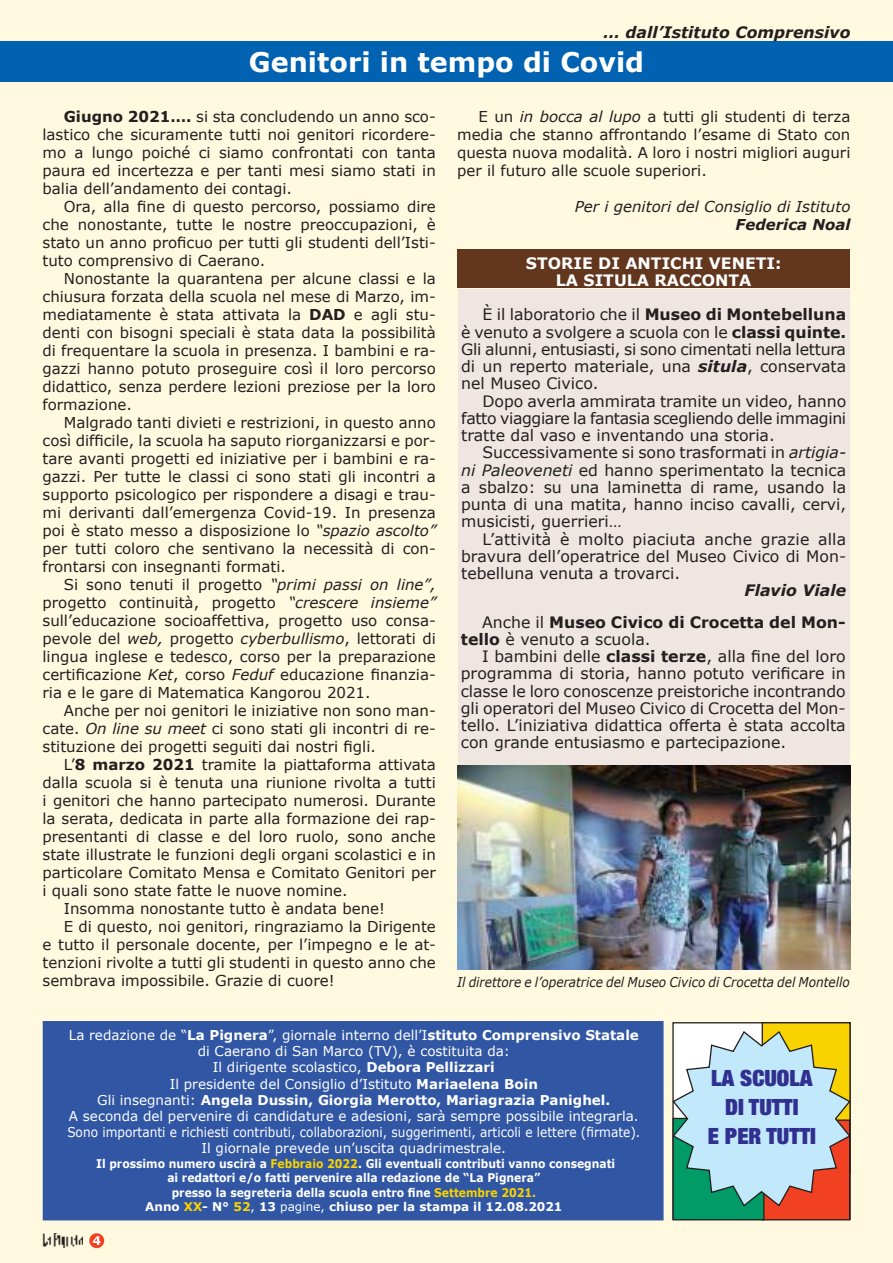
<style>
.page{position:relative;width:893px;height:1263px;background:#fef9df}
.page>*{position:absolute;margin:0;border:0;box-sizing:border-box;transform-origin:0 0}
.t1{font:700 27px "Verdana";color:#fff}
.t2{font:900 expanded 22.5px/29.1px "Helvetica Neue";color:#313091;text-align:center}
.t3{font:15.75px/17.2px "Verdana";color:#241f1f;text-align:justify}
.t4{font:700 15.75px/17.2px "Verdana";color:#241f1f}
.t5{font:700 15.75px/17.2px "Verdana";color:#fff;text-align:center}
.t6{font:italic 700 15.75px "Verdana";color:#241f1f}
.t7{font:15px/18px "Verdana";color:#241f1f;text-align:justify}
.t8{font:italic 15px "Verdana";color:#241f1f}
.t9{font:italic 700 15px "Verdana";color:#241f1f}
.t10{font:13.5px/16.2px "Verdana";color:#fff;text-align:center}
.t11{font:italic 13.5px "Verdana";color:#241f1f;scale:.9 1}
.t12{font:700 12px/14.4px "Verdana";color:#fff;text-align:center;scale:.9 1}
.t13{font:700 12px "Verdana";color:#fff}
.s1{font-weight:700}
.s2{font-style:italic}
.s3{font-weight:700;font-style:italic}
.s4{font-weight:400}
.s5{color:#f8d300}
</style>
<div class="page">
<img style="left:42px;top:1233px;width:41px;height:14px">
<div style="left:90px;top:1234px;width:13px;height:13px;background:#f24122;border-radius:50%"></div>
<div style="left:89px;top:1233px;width:15px;height:15px;border:2px solid #f24122;border-radius:50%"></div>
<div style="left:0;top:41px;width:893px;height:41px;background:#0062b0"></div>
<div style="left:459px;top:289px;width:391px;height:662px;background:#efe6e2"></div>
<div style="left:43px;top:1021px;width:621px;height:199px;background:#3056a4"></div>
<div style="left:762px;top:1023px;width:88px;height:150px;background:#f8d300"></div>
<div style="left:762px;top:1120px;width:88px;height:100px;background:#f24122"></div>
<div style="left:761px;top:1119px;width:89px;height:101px;border:1px solid #241f1f"></div>
<div style="left:673px;top:1118px;width:91px;height:102px;background:#009b66"></div>
<div style="left:672px;top:1118px;width:92px;height:102px;border:1px solid #241f1f"></div>
<svg style="left:672px;top:1030px;width:179px;height:177px"></svg>
<div style="left:458px;top:249px;width:392px;height:39px;background:#63361e"></div>
<img style="left:457px;top:765px;width:394px;height:204px">
<p class="t6" style="left:604px;top:21px;width:248px">… dall’Istituto Comprensivo</p>
<h1 class="t1" style="left:249px;top:43px;width:397px">Genitori in tempo di Covid</h1>
<p class="t7" style="left:43px;top:107px;width:395px;text-indent:21px"><span class="s1">Giugno 2021….</span> si sta concludendo un anno sco&shy;lastico che sicuramente tutti noi genitori ricordere&shy;mo a lungo poiché ci siamo confrontati con tanta paura ed incertezza e per tanti mesi siamo stati in balia dell’andamento dei contagi.</p>
<p class="t7" style="left:43px;top:197px;width:395px;text-indent:21px">Ora, alla fine di questo percorso, possiamo dire che nonostante, tutte le nostre preoccupazioni, è stato un anno proficuo per tutti gli studenti dell’Isti&shy;tuto comprensivo di Caerano.</p>
<p class="t7" style="left:43px;top:269px;width:395px;text-indent:21px">Nonostante la quarantena per alcune classi e la chiusura forzata della scuola nel mese di Marzo, im&shy;mediatamente è stata attivata la <span class="s1">DAD</span> e agli stu&shy;denti con bisogni speciali è stata data la possibilità di frequentare la scuola in presenza. I bambini e ra&shy;gazzi hanno potuto proseguire così il loro percorso didattico, senza perdere lezioni preziose per la loro formazione.</p>
<p class="t7" style="left:43px;top:413px;width:395px;text-indent:21px">Malgrado tanti divieti e restrizioni, in questo anno così difficile, la scuola ha saputo riorganizzarsi e por&shy;tare avanti progetti ed iniziative per i bambini e ra&shy;gazzi. Per tutte le classi ci sono stati gli incontri a supporto psicologico per rispondere a disagi e trau&shy;mi derivanti dall’emergenza Covid-19. In presenza poi è stato messo a disposizione lo <span class="s2">“spazio ascolto” </span>per tutti coloro che sentivano la necessità di con&shy;frontarsi con insegnanti formati.</p>
<p class="t7" style="left:43px;top:575px;width:395px;text-indent:21px">Si sono tenuti il progetto <span class="s2">“primi passi on line”, </span>progetto continuità, progetto <span class="s2">“crescere insieme” </span>sull’educazione socioaffettiva, progetto uso consa&shy;pevole del <span class="s2">web,</span> progetto <span class="s2">cyberbullismo</span>, lettorati di lingua inglese e tedesco, corso per la preparazione certificazione <span class="s2">Ket</span>, corso <span class="s2">Feduf</span> educazione finanzia&shy;ria e le gare di Matematica Kangorou 2021.</p>
<p class="t7" style="left:43px;top:701px;width:395px;text-indent:21px">Anche per noi genitori le iniziative non sono man&shy;cate. <span class="s2">On line su meet</span> ci sono stati gli incontri di re&shy;stituzione dei progetti seguiti dai nostri figli.</p>
<p class="t7" style="left:64px;top:755px;width:374px">L’<span class="s1">8 marzo 2021</span> tramite la piattaforma attivata</p>
<p class="t7" style="left:43px;top:773px;width:395px">dalla scuola si è tenuta una riunione rivolta a tutti</p>
<p class="t7" style="left:43px;top:791px;width:395px">i genitori che hanno partecipato numerosi. Durante</p>
<p class="t7" style="left:43px;top:809px;width:395px">la serata, dedicata in parte alla formazione dei rap-</p>
<p class="t7" style="left:43px;top:827px;width:395px">presentanti di classe e del loro ruolo, sono anche</p>
<p class="t7" style="left:43px;top:845px;width:395px">state illustrate le funzioni degli organi scolastici e in</p>
<p class="t7" style="left:43px;top:863px;width:395px">particolare Comitato Mensa e Comitato Genitori per</p>
<p class="t7" style="left:43px;top:881px;width:307px">i quali sono state fatte le nuove nomine.</p>
<p class="t7" style="left:64px;top:899px;width:323px">Insomma nonostante tutto è andata bene!</p>
<p class="t7" style="left:64px;top:917px;width:374px">E di questo, noi genitori, ringraziamo la Dirigente</p>
<p class="t7" style="left:43px;top:935px;width:395px">e tutto il personale docente, per l’impegno e le at-</p>
<p class="t7" style="left:43px;top:953px;width:395px">tenzioni rivolte a tutti gli studenti in questo anno che</p>
<p class="t7" style="left:43px;top:971px;width:294px">sembrava impossibile. Grazie di cuore!</p>
<p class="t7" style="left:457px;top:107px;width:395px;text-indent:21px">E un <span class="s2">in bocca al lupo</span> a tutti gli studenti di terza media che stanno affrontando l’esame di Stato con questa nuova modalità. A loro i nostri migliori auguri per il futuro alle scuole superiori.</p>
<p class="t8" style="left:575px;top:196px;width:277px">Per i genitori del Consiglio di Istituto</p>
<p class="t9" style="left:736px;top:214px;width:116px">Federica Noal</p>
<p class="t5" style="left:526px;top:254px;width:257px">STORIE DI ANTICHI VENETI:<br>LA SITULA RACCONTA</p>
<p class="t3" style="left:461px;top:306px;width:387px;text-indent:21px">È il laboratorio che il <span class="s1">Museo di Montebelluna </span>è venuto a svolgere a scuola con le <span class="s1">classi quinte.<br></span>Gli alunni, entusiasti, si sono cimentati nella lettura di un reperto materiale, una <span class="s3">situla</span>, conservata nel Museo Civico.</p>
<p class="t3" style="left:461px;top:392px;width:387px;text-indent:21px">Dopo averla ammirata tramite un video, hanno fatto viaggiare la fantasia scegliendo delle immagini tratte dal vaso e inventando una storia.</p>
<p class="t3" style="left:461px;top:444px;width:387px;text-indent:21px">Successivamente si sono trasformati in <span class="s2">artigia&shy;ni Paleoveneti</span> ed hanno sperimentato la tecnica a sbalzo: su una laminetta di rame, usando la punta di una matita, hanno inciso cavalli, cervi, musicisti, guerrieri…</p>
<p class="t3" style="left:461px;top:530px;width:387px;text-indent:21px">L’attività è molto piaciuta anche grazie alla bravura dell’operatrice del Museo Civico di Mon&shy;tebelluna venuta a trovarci.</p>
<p class="t6" style="left:744px;top:579px;width:103px">Flavio Viale</p>
<p class="t4" style="left:461px;top:613px;width:386px;text-indent:21px"><span class="s4">Anche il</span> Museo Civico di Crocetta del Mon&shy;tello <span class="s4">è venuto a scuola.</span></p>
<p class="t3" style="left:461px;top:647px;width:386px;text-indent:21px">I bambini delle <span class="s1">classi terze</span>, alla fine del loro programma di storia, hanno potuto verificare in classe le loro conoscenze preistoriche incontrando gli operatori del Museo Civico di Crocetta del Mon&shy;tello. L’iniziativa didattica offerta è stata accolta con grande entusiasmo e partecipazione.</p>
<p class="t11" style="left:457px;top:972px;width:438px">Il direttore e l’operatrice del Museo Civico di Crocetta del Montello</p>
<p class="t10" style="left:67px;top:1027px;width:574px">La redazione de “<span class="s1">La Pignera</span>”, giornale interno dell’I<span class="s1">stituto Comprensivo Statale </span>di Caerano di San Marco (TV), è costituita da:<br>Il dirigente scolastico, <span class="s1">Debora Pellizzari<br></span>Il presidente del Consiglio d’Istituto <span class="s1">Mariaelena Boin<br></span>Gli insegnanti: <span class="s1">Angela Dussin, Giorgia Merotto, Mariagrazia Panighel.<br></span>A seconda del pervenire di candidature e adesioni, sarà sempre possibile integrarla.<br>Sono importanti e richiesti contributi, collaborazioni, suggerimenti, articoli e lettere (firmate).<br>Il giornale prevede un’uscita quadrimestrale.</p>
<p class="t12" style="left:96px;top:1156px;width:578px">Il prossimo numero uscirà a <span class="s5">Febbraio 2022</span>. Gli eventuali contributi vanno consegnati ai redattori e/o fatti pervenire alla redazione de “La Pignera”<br>presso la segreteria della scuola entro fine <span class="s5">Settembre 2021.<br></span>Anno <span class="s5">XX</span>- N° <span class="s5">52</span><span class="s4">,</span> 13 <span class="s4">pagine,</span> chiuso per la stampa il 12.08.2021</p>
<p class="t13" style="left:93px;top:1232px;width:10px">4</p>
<h2 class="t2" style="left:708px;top:1062px;width:110px">LA SCUOLA<br>DI TUTTI<br>E PER TUTTI</h2>
</div>
